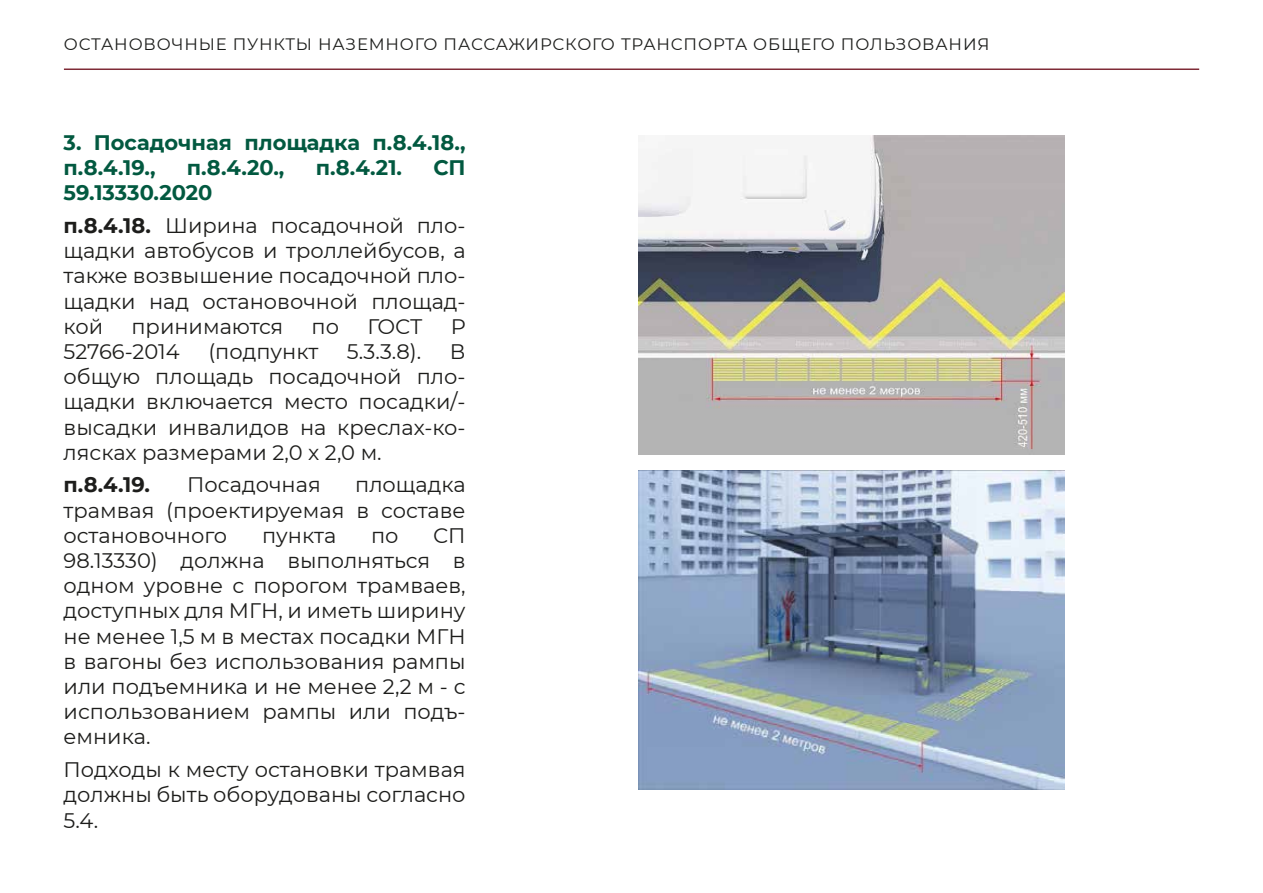
<style>
.page{position:relative;width:1263px;height:893px;background:#fff}
.page>*{position:absolute;margin:0;border:0;box-sizing:border-box;transform-origin:0 0}
.t1{font:21px/25.2px "Montserrat";color:#1d1d1b;text-align:justify}
.t2{font:700 21px/25.2px "Montserrat";color:#025940}
.t3{font:700 21px "Montserrat";color:#1d1d1b}
.t4{font:16.5px "Montserrat";letter-spacing:.05em;color:#1b1c1a}
.s1{font-weight:700;color:#025940}
.s2{font-weight:700}
</style>
<div class="page">
<hr style="left:64px;top:68px;width:1135px;height:2px;background:#7f2b37">
<img style="left:639px;top:135px;width:425px;height:319px">
<img style="left:639px;top:470px;width:425px;height:319px">
<p class="t4" style="left:64px;top:33px;width:927px">ОСТАНОВОЧНЫЕ ПУНКТЫ НАЗЕМНОГО ПАССАЖИРСКОГО ТРАНСПОРТА ОБЩЕГО ПОЛЬЗОВАНИЯ</p>
<p class="t2" style="left:64px;top:129px;width:404px">3. Посадочная площадка п.8.4.18., п.8.4.19.,</p>
<p class="t2" style="left:187px;top:154px;width:99px">п.8.4.20.,</p>
<p class="t2" style="left:316px;top:154px;width:88px">п.8.4.21.</p>
<p class="t2" style="left:433px;top:154px;width:34px">СП</p>
<p class="t1" style="left:64px;top:176px;width:404px;line-height:32.7px"><span class="s1">59.13330.2020<br></span><span class="s2">п.8.4.18.</span> Ширина посадочной пло-</p>
<p class="t1" style="left:64px;top:237px;width:404px">щадки автобусов и троллейбусов, а также возвышение посадочной пло&shy;щадки над остановочной площад&shy;кой</p>
<p class="t1" style="left:131px;top:313px;width:153px">принимаются</p>
<p class="t1" style="left:312px;top:313px;width:29px">по</p>
<p class="t1" style="left:367px;top:313px;width:57px">ГОСТ</p>
<p class="t1" style="left:451px;top:313px;width:16px">Р</p>
<p class="t1" style="left:64px;top:338px;width:118px">52766-2014</p>
<p class="t1" style="left:208px;top:338px;width:111px">(подпункт</p>
<p class="t1" style="left:347px;top:338px;width:76px">5.3.3.8).</p>
<p class="t1" style="left:64px;top:338px;width:404px;text-indent:386px">В общую площадь посадочной пло&shy;щадки включается место посадки/- высадки инвалидов на креслах-ко&shy;лясках размерами 2,0 x 2,0 м.</p>
<p class="t3" style="left:64px;top:470px;width:88px">п.8.4.19.</p>
<p class="t1" style="left:187px;top:472px;width:135px">Посадочная</p>
<p class="t1" style="left:64px;top:472px;width:404px;text-indent:292px">площадка трамвая (проектируемая в составе остановочного</p>
<p class="t1" style="left:64px;top:522px;width:404px;text-indent:370px">СП 98.13330) должна выполняться в одном уровне с порогом трамваев, доступных для МГН, и иметь ширину не менее 1,5 м в местах посадки МГН в вагоны без использования рампы или подъемника и не менее 2,2 м - с использованием рампы или подъ&shy;емника.</p>
<p class="t1" style="left:64px;top:756px;width:404px">Подходы к месту остановки трамвая должны быть оборудованы согласно 5.4.</p>
<p class="t1" style="left:262px;top:522px;width:76px">пункта</p>
<p class="t1" style="left:371px;top:522px;width:29px">по</p>
</div>
